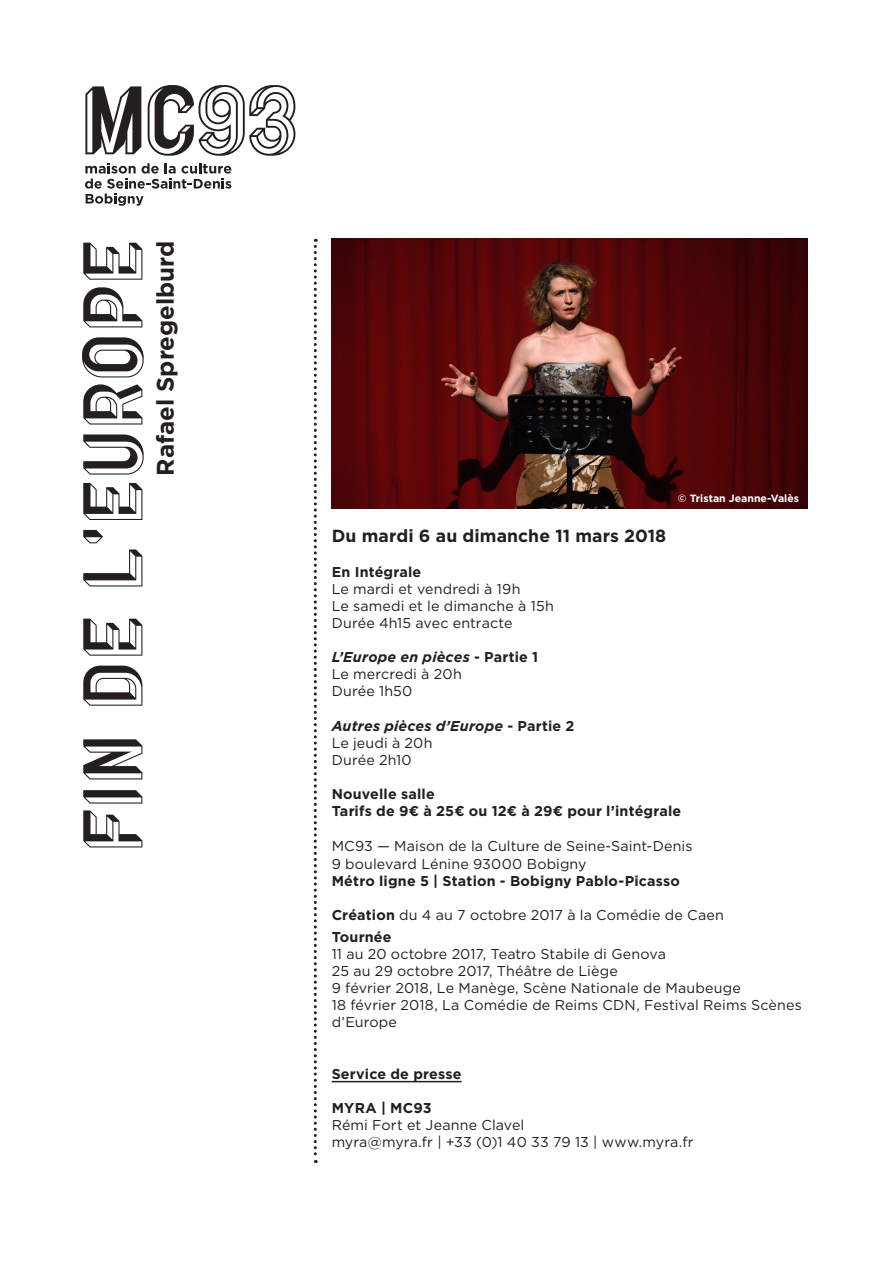
<style>
.page{position:relative;width:893px;height:1263px;background:#fff}
.page>*{position:absolute;margin:0;border:0;box-sizing:border-box;transform-origin:0 0}
.titre{font:500 76.5px "Utopia";color:#231f20}
.oeuvre{font:700 24px "Gotham";color:#231f20}
.infos_pratiques{font:700 17.55px "Gotham";letter-spacing:.005em;color:#231f20}
.infos_titres{font:14.25px/17.1px "Gotham";letter-spacing:.01em;color:#231f20}
.spectacle{font:14.25px "Gotham";letter-spacing:.01em;color:#231f20}
.distribution{font:14.25px "Gotham";letter-spacing:.005em;color:#231f20}
.infos_titres-2{font:italic 700 14.25px "Gotham";letter-spacing:.015em;color:#231f20}
.infos_pratiques-2{font:700 14.25px "Gotham";letter-spacing:.015em;color:#231f20}
.spectacle-2{font:700 14.25px "Gotham";letter-spacing:.015em;color:#231f20}
.distribution-2{font:700 14.25px "Gotham";letter-spacing:.015em;color:#231f20}
.infos_titres-3{font:700 14.25px "Gotham";letter-spacing:.015em;color:#231f20}
.oeuvre-2{font:700 10.5px "Gotham";color:#fff}
.s1{font-style:normal}
.s2{font-weight:700}
</style>
<div class="page">
<svg style="left:314px;top:239px;width:3px;height:924px"></svg>
<hr style="left:332px;top:1081px;width:129px;height:1px;background:#231f20">
<svg style="left:85px;top:86px;width:56px;height:68px"></svg>
<svg style="left:148px;top:85px;width:147px;height:71px"></svg>
<svg style="left:85px;top:163px;width:146px;height:43px"></svg>
<img style="left:332px;top:239px;width:476px;height:269px">
<p class="titre" style="left:60px;top:853px;width:615px;rotate:-90deg">fin de l’europe</p>
<p class="oeuvre" style="left:149px;top:476px;width:236px;rotate:-90deg">Rafael Spregelburd</p>
<p class="oeuvre-2" style="left:678px;top:491px;width:123px">© Tristan Jeanne-Valès</p>
<p class="infos_pratiques" style="left:332px;top:524px;width:336px">Du mardi 6 au dimanche 11 mars 2018</p>
<p class="infos_titres-3" style="left:332px;top:562px;width:91px">En Intégrale</p>
<p class="infos_titres" style="left:332px;top:580px;width:190px">Le mardi et vendredi à 19h</p>
<p class="infos_titres" style="left:332px;top:597px;width:224px">Le samedi et le dimanche à 15h</p>
<p class="infos_titres" style="left:332px;top:614px;width:182px">Durée 4h15 avec entracte</p>
<p class="infos_titres-2" style="left:332px;top:648px;width:208px">L’Europe en pièces <span class="s1">- Partie 1</span></p>
<p class="infos_titres" style="left:332px;top:665px;width:132px">Le mercredi à 20h</p>
<p class="infos_titres" style="left:332px;top:682px;width:82px">Durée 1h50</p>
<p class="infos_titres-2" style="left:332px;top:716px;width:244px">Autres pièces d’Europe <span class="s1">- Partie 2</span></p>
<p class="infos_titres" style="left:332px;top:734px;width:102px">Le jeudi à 20h</p>
<p class="infos_titres" style="left:332px;top:751px;width:82px">Durée 2h10</p>
<p class="infos_pratiques-2" style="left:332px;top:784px;width:105px">Nouvelle salle</p>
<p class="infos_pratiques-2" style="left:332px;top:801px;width:351px">Tarifs de 9€ à 25€ ou 12€ à 29€ pour l’intégrale</p>
<p class="spectacle" style="left:332px;top:837px;width:362px">MC93 — Maison de la Culture de Seine-Saint-Denis</p>
<p class="spectacle" style="left:332px;top:855px;width:256px">9 boulevard Lénine 93000 Bobigny</p>
<p class="spectacle-2" style="left:332px;top:872px;width:350px">Métro ligne 5 | Station - Bobigny Pablo-Picasso</p>
<p class="infos_titres" style="left:332px;top:906px;width:394px"><span class="s2">Création</span> du 4 au 7 octobre 2017 à la Comédie de Caen</p>
<p class="infos_titres-3" style="left:332px;top:927px;width:61px">Tournée</p>
<p class="infos_titres" style="left:332px;top:945px;width:336px">11 au 20 octobre 2017, Teatro Stabile di Genova</p>
<p class="infos_titres" style="left:332px;top:962px;width:288px">25 au 29 octobre 2017, Théâtre de Liège</p>
<p class="infos_titres" style="left:332px;top:979px;width:411px">9 février 2018, Le Manège, Scène Nationale de Maubeuge</p>
<p class="infos_titres" style="left:332px;top:996px;width:472px">18 février 2018, La Comédie de Reims CDN, Festival Reims Scènes d’Europe</p>
<p class="distribution-2" style="left:332px;top:1064px;width:131px">Service de presse</p>
<p class="distribution-2" style="left:332px;top:1098px;width:102px">MYRA | MC93</p>
<p class="distribution" style="left:332px;top:1116px;width:194px">Rémi Fort et Jeanne Clavel</p>
<p class="distribution" style="left:332px;top:1133px;width:363px">myra@myra.fr | +33 (0)1 40 33 79 13 | www.myra.fr</p>
</div>
